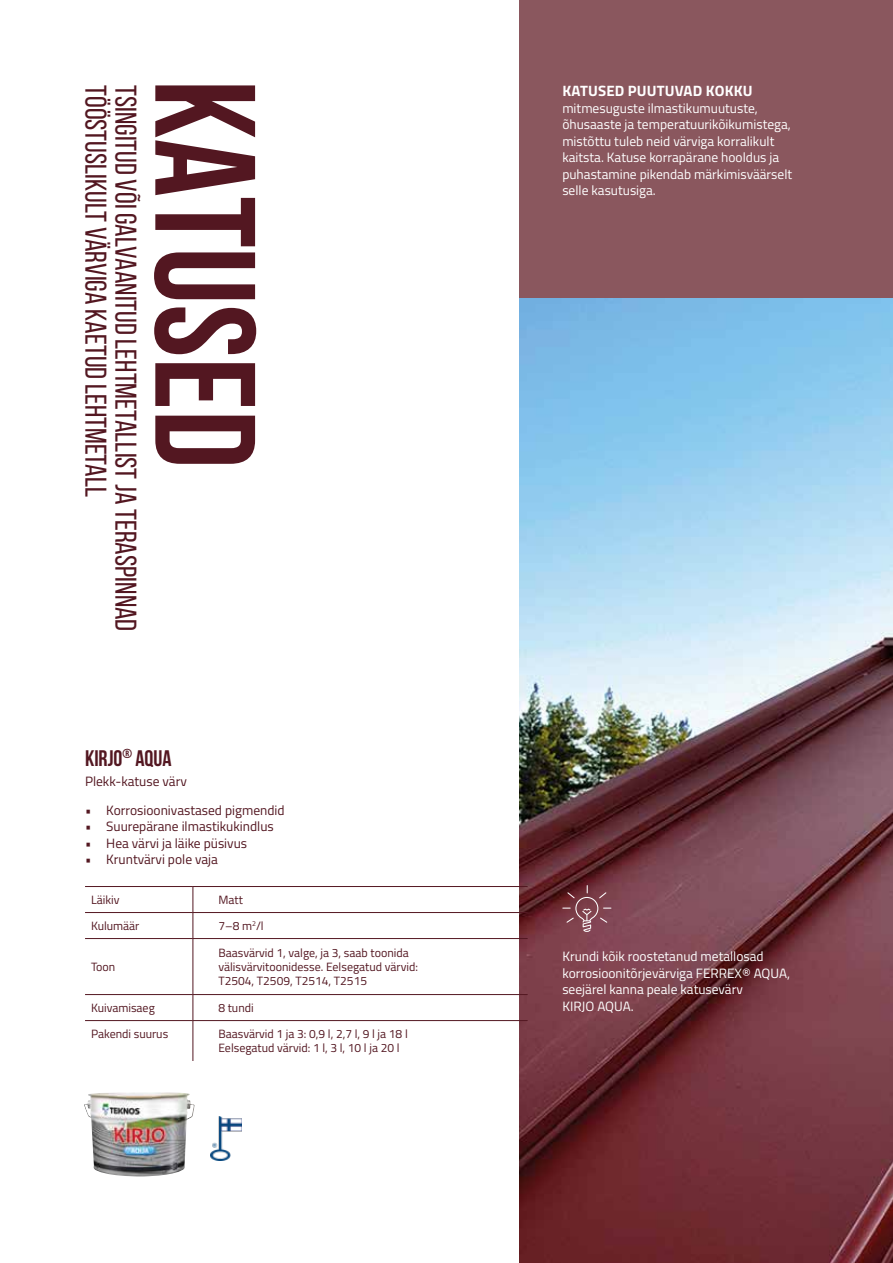
<style>
.page{position:relative;width:893px;height:1263px;background:#fff}
.page>*{position:absolute;margin:0;border:0;box-sizing:border-box;transform-origin:0 0}
.t1{font:700 142.5px "Bebas Neue";color:#531721}
.t2{font:30px "Bebas Neue";color:#531721}
.t3{font:700 22.5px "Bebas Neue";color:#531721}
.t4{font:700 15px "Titillium";letter-spacing:.01em;color:#fff}
.t5{font:13.5px/16.5px "Titillium";color:#fff}
.t6{font:13.5px "Titillium";color:#531721}
.t7{font:12px/14.4px "Titillium";color:#531721}
</style>
<div class="page">
<img style="left:520px;top:298px;width:373px;height:965px">
<svg style="left:193px;top:887px;width:1px;height:51px"></svg>
<hr style="left:193px;top:939px;width:1px;height:55px;background:#531721">
<svg style="left:193px;top:995px;width:1px;height:25px"></svg>
<hr style="left:193px;top:1021px;width:1px;height:40px;background:#531721">
<hr style="left:85px;top:886px;width:108px;height:1px;background:#531721">
<hr style="left:193px;top:886px;width:335px;height:1px;background:#531721">
<hr style="left:85px;top:912px;width:108px;height:1px;background:#531721">
<hr style="left:193px;top:912px;width:335px;height:1px;background:#531721">
<hr style="left:85px;top:938px;width:108px;height:1px;background:#531721">
<hr style="left:193px;top:938px;width:335px;height:1px;background:#531721">
<hr style="left:85px;top:994px;width:108px;height:1px;background:#531721">
<hr style="left:193px;top:994px;width:335px;height:1px;background:#531721">
<hr style="left:85px;top:1020px;width:108px;height:1px;background:#531721">
<hr style="left:193px;top:1020px;width:335px;height:1px;background:#531721">
<img style="left:84px;top:1092px;width:111px;height:85px">
<div style="left:520px;top:0;width:373px;height:298px;background:#8a575e"></div>
<svg style="left:562px;top:885px;width:49px;height:47px;background:#834a54"></svg>
<img style="left:211px;top:1117px;width:31px;height:44px">
<h1 class="t1" style="left:283px;top:80px;width:390px;rotate:90deg">KATUSED</h1>
<h2 class="t2" style="left:112px;top:85px;width:413px;rotate:90deg">TÖÖSTUSLIKULT VÄRVIGA KAETUD LEHTMETALL</h2>
<h2 class="t2" style="left:142px;top:85px;width:548px;rotate:90deg">TSINGITUD VÕI GALVAANITUD LEHTMETALLIST JA TERASPINNAD</h2>
<p class="t4" style="left:562px;top:80px;width:192px">KATUSED PUUTUVAD KOKKU</p>
<p class="t5" style="left:562px;top:99px;width:231px">mitmesuguste ilmastikumuutuste, õhusaaste ja temperatuurikõikumistega, mistõttu tuleb neid värviga korralikult kaitsta. Katuse korrapärane hooldus ja puhastamine pikendab märkimisväärselt selle kasutusiga.</p>
<h3 class="t3" style="left:85px;top:746px;width:88px">KIRJO<sup>®</sup> AQUA</h3>
<p class="t6" style="left:85px;top:772px;width:103px">Plekk-katuse värv</p>
<p class="t6" style="left:85px;top:801px;width:201px">• Korrosioonivastased pigmendid</p>
<p class="t6" style="left:85px;top:817px;width:190px">• Suurepärane ilmastikukindlus</p>
<p class="t6" style="left:85px;top:833px;width:164px">• Hea värvi ja läike püsivus</p>
<p class="t6" style="left:85px;top:849px;width:134px">• Kruntvärvi pole vaja</p>
<p class="t7" style="left:91px;top:892px;width:30px">Läikiv</p>
<p class="t7" style="left:218px;top:892px;width:26px">Matt</p>
<p class="t7" style="left:91px;top:918px;width:50px">Kulumäär</p>
<p class="t7" style="left:218px;top:918px;width:47px">7–8 m<sup>2</sup>/l</p>
<p class="t7" style="left:91px;top:959px;width:26px">Toon</p>
<p class="t7" style="left:218px;top:945px;width:201px">Baasvärvid 1, valge, ja 3, saab toonida välisvärvitoonidesse. Eelsegatud värvid:<br>T2504, T2509, T2514, T2515</p>
<p class="t7" style="left:91px;top:1000px;width:65px">Kuivamisaeg</p>
<p class="t7" style="left:218px;top:1000px;width:37px">8 tundi</p>
<p class="t7" style="left:91px;top:1026px;width:79px">Pakendi suurus</p>
<p class="t7" style="left:218px;top:1026px;width:191px">Baasvärvid 1 ja 3: 0,9 l, 2,7 l, 9 l ja 18 l<br>Eelsegatud värvid: 1 l, 3 l, 10 l ja 20 l</p>
<p class="t5" style="left:562px;top:948px;width:229px">Krundi kõik roostetanud metallosad korrosioonitõrjevärviga FERREX® AQUA, seejärel kanna peale katusevärv<br>KIRJO AQUA.</p>
</div>
